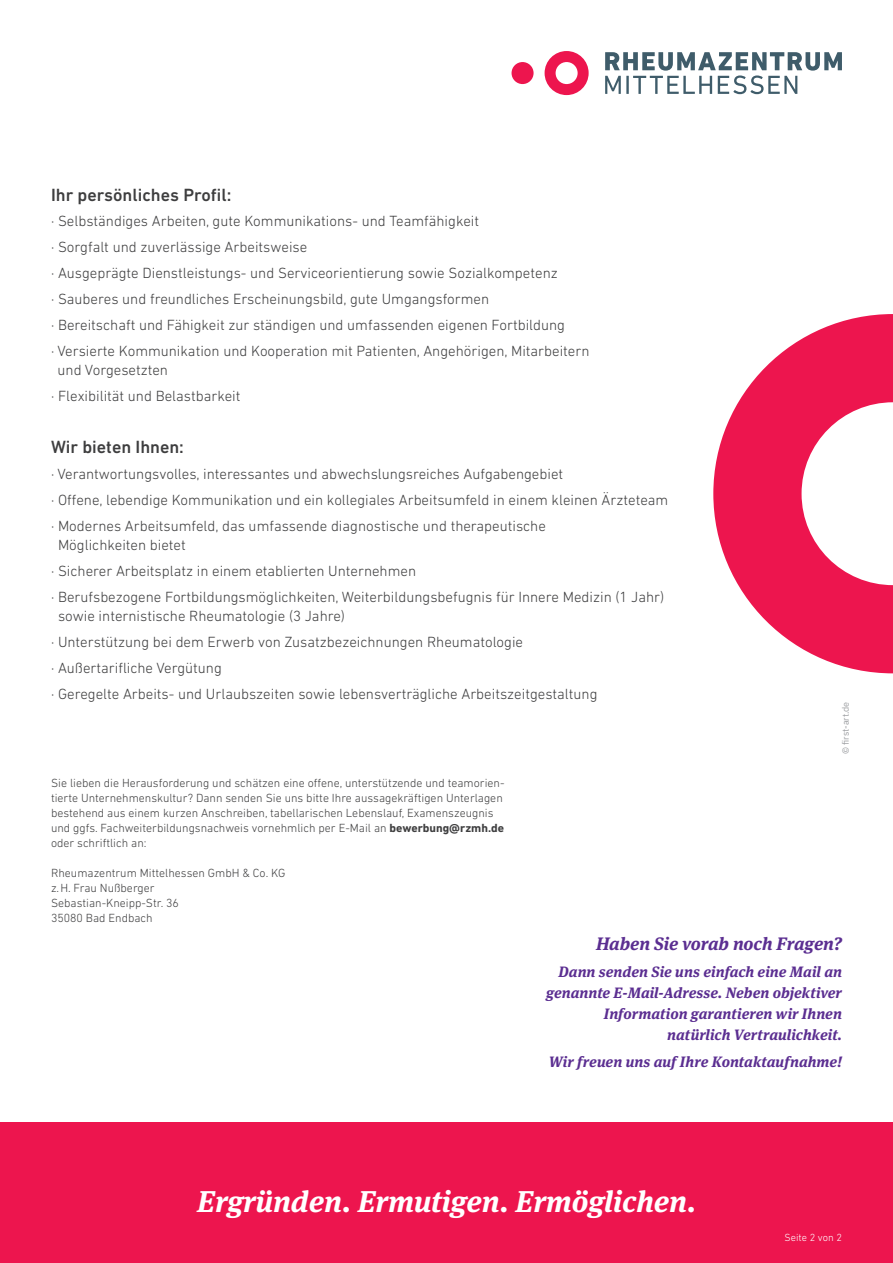
<style>
.page{position:relative;width:893px;height:1263px;background:#fff}
.page>*{position:absolute;margin:0;border:0;box-sizing:border-box;transform-origin:0 0}
.t1{font:italic 700 30px "Meta Serif OT";color:#fff}
.t2{font:500 18px "DIN Next LT Pro";color:#3e3e3f}
.t3{font:italic 700 18px "Meta Serif OT";letter-spacing:-.005em;color:#5b2e91}
.t4{font:300 15px/25.8px "DIN Next LT Pro";color:#3e3e3f}
.t5{font:italic 700 15px/21px "Meta Serif OT";letter-spacing:.005em;color:#5b2e91;text-align:right}
.t6{font:300 12px/15px "DIN Next LT Pro";color:#3e3e3f}
.t7{font:300 10.5px "DIN Next LT Pro";color:#fff}
.t8{font:9px "IBM Plex Sans";color:#9d9fa2}
.s1{font-weight:700}
</style>
<div class="page">
<div style="left:0;top:1123px;width:893px;height:140px;background:#ed154e"></div>
<svg style="left:713px;top:314px;width:180px;height:359px;fill:#ed154e"></svg>
<svg style="left:801px;top:402px;width:92px;height:183px"></svg>
<svg style="left:605px;top:52px;width:237px;height:42px"></svg>
<div style="left:512px;top:62px;width:22px;height:22px;background:#ed154e;border-radius:50%"></div>
<svg style="left:545px;top:51px;width:44px;height:44px"></svg>
<p class="t2" style="left:51px;top:184px;width:182px">Ihr persönliches Profil:</p>
<p class="t4" style="left:51px;top:208px;width:540px">· Selbständiges Arbeiten, gute Kommunikations- und Teamfähigkeit<br>· Sorgfalt und zuverlässige Arbeitsweise<br>· Ausgeprägte Dienstleistungs- und Serviceorientierung sowie Sozialkompetenz<br>· Sauberes und freundliches Erscheinungsbild, gute Umgangsformen<br>· Bereitschaft und Fähigkeit zur ständigen und umfassenden eigenen Fortbildung<br>· Versierte Kommunikation und Kooperation mit Patienten, Angehörigen, Mitarbeitern</p>
<p class="t4" style="left:51px;top:357px;width:191px;text-indent:7px">und Vorgesetzten<br>· Flexibilität und Belastbarkeit</p>
<p class="t2" style="left:51px;top:436px;width:134px">Wir bieten Ihnen:</p>
<p class="t4" style="left:51px;top:461px;width:619px">· Verantwortungsvolles, interessantes und abwechslungsreiches Aufgabengebiet<br>· Offene, lebendige Kommunikation und ein kollegiales Arbeitsumfeld in einem kleinen Ärzteteam · Modernes Arbeitsumfeld, das umfassende diagnostische und therapeutische</p>
<p class="t4" style="left:51px;top:532px;width:615px;text-indent:7px">Möglichkeiten bietet<br>· Sicherer Arbeitsplatz in einem etablierten Unternehmen<br>· Berufsbezogene Fortbildungsmöglichkeiten, Weiterbildungsbefugnis für Innere Medizin (1 Jahr)</p>
<p class="t4" style="left:51px;top:603px;width:548px;text-indent:7px">sowie internistische Rheumatologie (3 Jahre)<br>· Unterstützung bei dem Erwerb von Zusatzbezeichnungen Rheumatologie<br>· Außertarifliche Vergütung<br>· Geregelte Arbeits- und Urlaubszeiten sowie lebensverträgliche Arbeitszeitgestaltung</p>
<p class="t6" style="left:51px;top:775px;width:455px">Sie lieben die Herausforderung und schätzen eine offene, unterstützende und teamorien&shy;tierte Unternehmenskultur? Dann senden Sie uns bitte Ihre aussagekräftigen Unterlagen bestehend aus einem kurzen Anschreiben, tabellarischen Lebenslauf, Examenszeugnis und ggfs. Fachweiterbildungsnachweis vornehmlich per E-Mail an <span class="s1">bewerbung@rzmh.de </span>oder schriftlich an:</p>
<p class="t6" style="left:51px;top:865px;width:236px">Rheumazentrum Mittelhessen GmbH &amp; Co. KG z.H. Frau Nußberger<br>Sebastian-Kneipp-Str. 36<br>35080 Bad Endbach</p>
<p class="t8" style="left:839px;top:754px;width:54px;rotate:-90deg">© first-art.de</p>
<p class="t3" style="left:596px;top:932px;width:247px">Haben Sie vorab noch Fragen?</p>
<p class="t5" style="left:546px;top:961px;width:297px">Dann senden Sie uns einfach eine Mail an genannte E-Mail-Adresse. Neben objektiver Information garantieren wir Ihnen natürlich Vertraulichkeit.</p>
<p class="t5" style="left:549px;top:1052px;width:295px">Wir freuen uns auf Ihre Kontaktaufnahme!</p>
<h1 class="t1" style="left:197px;top:1183px;width:500px">Ergründen. Ermutigen. Ermöglichen.</h1>
<p class="t7" style="left:784px;top:1232px;width:59px">Seite 2 von 2</p>
</div>
